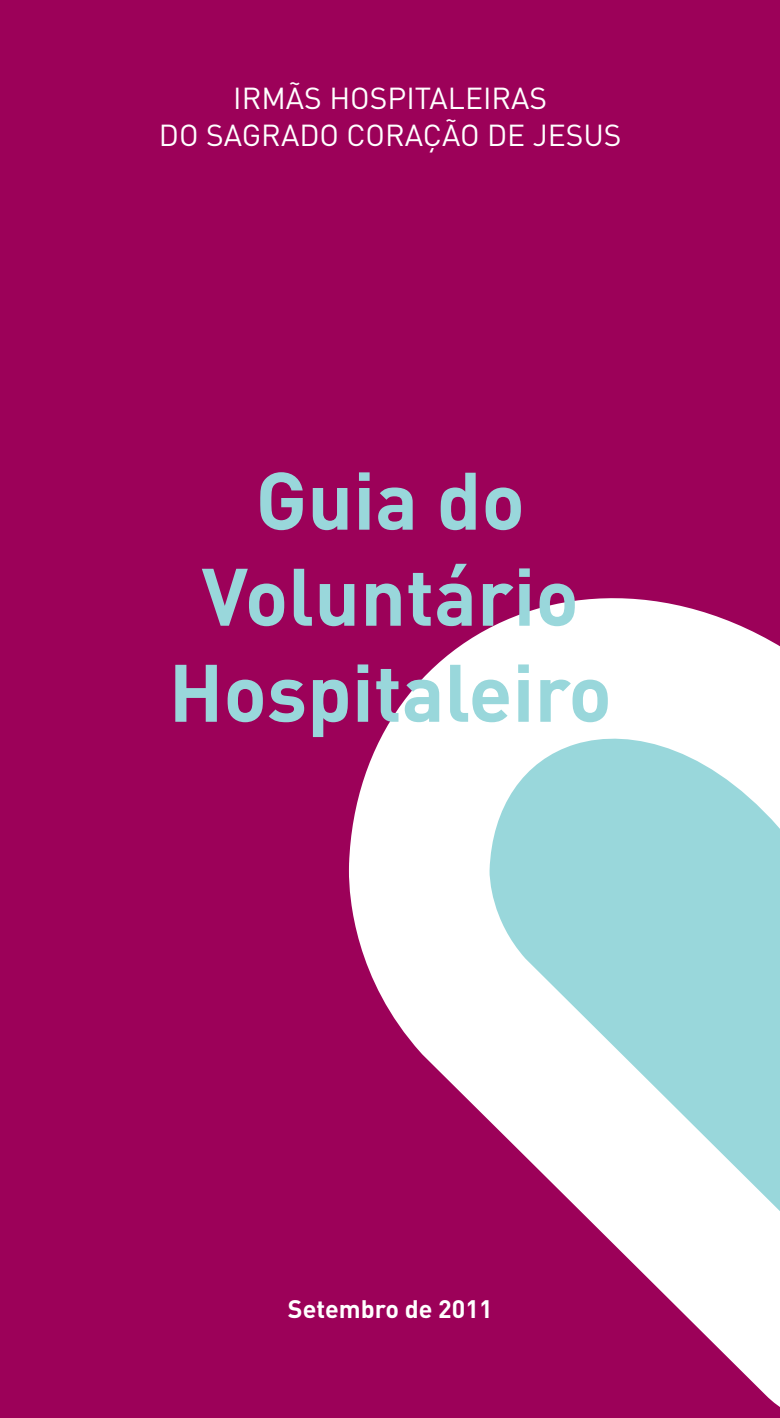
<style>
.page{position:relative;width:780px;height:1418px;background:#fff}
.page>*{position:absolute;margin:0;border:0;box-sizing:border-box;transform-origin:0 0}
.t1{font:700 80px/96px "DIN";color:#99d7db;text-align:center}
.t2{font:30px/36px "DIN";color:#fff;text-align:center}
.t3{font:700 25px "DIN";color:#fff}
</style>
<div class="page">
<div style="left:0;top:0;width:780px;height:1417px;background:#9c0159"></div>
<svg style="left:349px;top:598px;width:431px;height:809px"></svg>
<p class="t2" style="left:159px;top:80px;width:464px">IRMÃS HOSPITALEIRAS<br>DO SAGRADO CORAÇÃO DE JESUS</p>
<h1 class="t1" style="left:169px;top:449px;width:444px">Guia do<br>Voluntário<br>Hospitaleiro</h1>
<p class="t3" style="left:288px;top:1292px;width:206px">Setembro de 2011</p>
</div>
